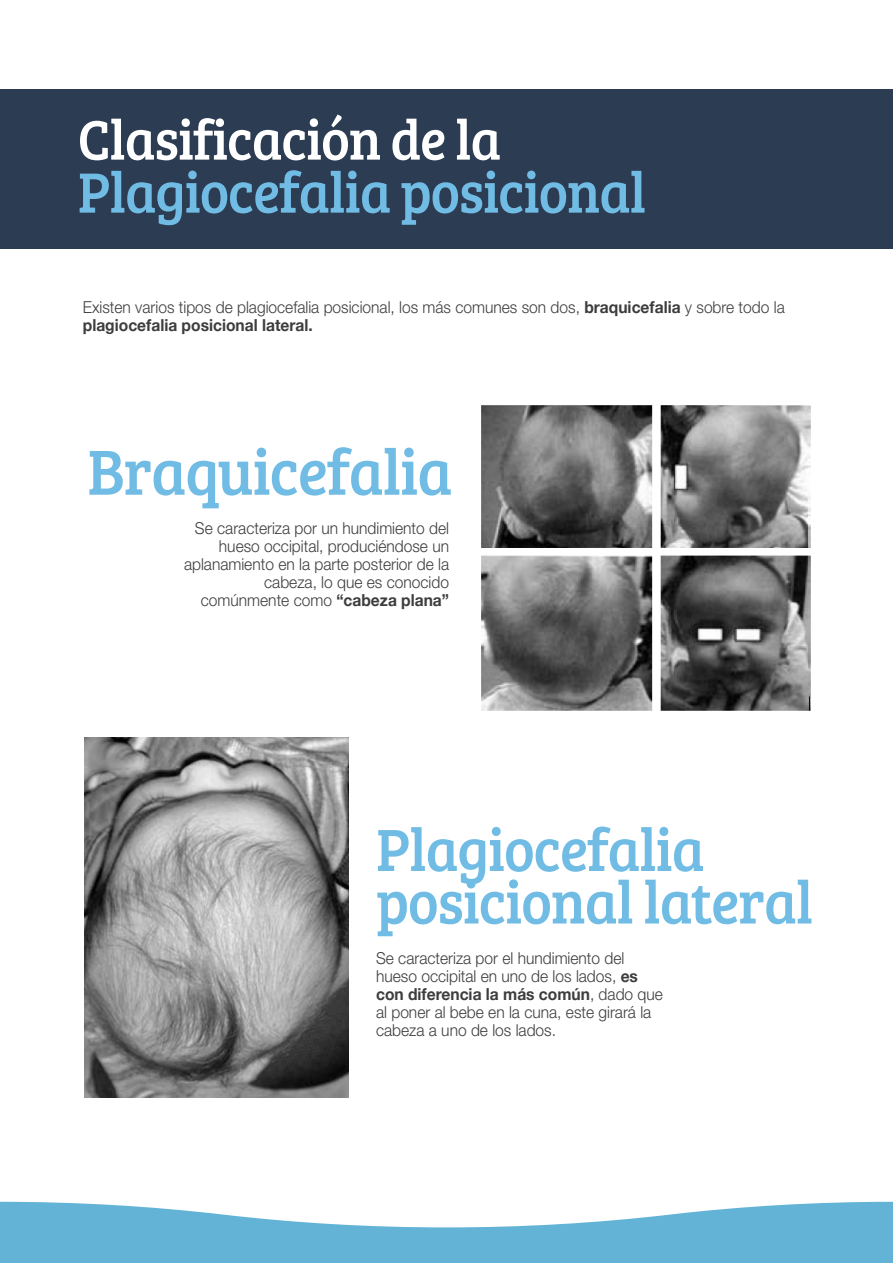
<style>
.page{position:relative;width:893px;height:1263px;background:#fff}
.page>*{position:absolute;margin:0;border:0;box-sizing:border-box;transform-origin:0 0}
.t1{font:65.7px "Bree Serif";letter-spacing:-.02em;color:#71bce4;scale:.94 1}
.t2{font:61.5px/52.5px "Bree Serif";letter-spacing:-.02em;color:#71bce4;scale:.94 1}
.t3{font:58.65px "Bree Serif";letter-spacing:-.02em;color:#71bce4;scale:.94 1}
.t4{font:57.45px "Bree Serif";letter-spacing:-.02em;color:#fff;scale:.94 1}
.t5{font:300 16.5px/18px "Helvetica Neue";color:#3d3d3f;scale:.94 1}
.s1{font-weight:700}
</style>
<div class="page">
<img style="left:481px;top:405px;width:330px;height:306px">
<img style="left:84px;top:738px;width:264px;height:359px">
<div style="left:0;top:89px;width:893px;height:159px;background:#2c3c53"></div>
<svg style="left:0;top:1202px;width:893px;height:61px;fill:#63b3d7"></svg>
<h3 class="t4" style="left:78px;top:98px;width:452px">Clasificación de la</h3>
<h3 class="t3" style="left:78px;top:149px;width:606px">Plagiocefalia posicional</h3>
<p class="t5" style="left:83px;top:297px;width:748px">Existen varios tipos de plagiocefalia posicional, los más comunes son dos, <span class="s1">braquicefalia</span> y sobre todo la <span class="s1">plagiocefalia posicional lateral.</span></p>
<h1 class="t1" style="left:87px;top:424px;width:390px">Braquicefalia</h1>
<p class="t5" style="left:184px;top:518px;width:283px;text-align:right">Se caracteriza por un hundimiento del hueso occipital, produciéndose un aplanamiento en la parte posterior de la cabeza, lo que es conocido comúnmente como <span class="s1">“cabeza plana”</span></p>
<h2 class="t2" style="left:376px;top:820px;width:466px">Plagiocefalia posicional lateral</h2>
<p class="t5" style="left:376px;top:948px;width:307px">Se caracteriza por el hundimiento del hueso occipital en uno de los lados, <span class="s1">es con diferencia la más común</span>, dado que al poner al bebe en la cuna, este girará la cabeza a uno de los lados.</p>
</div>
